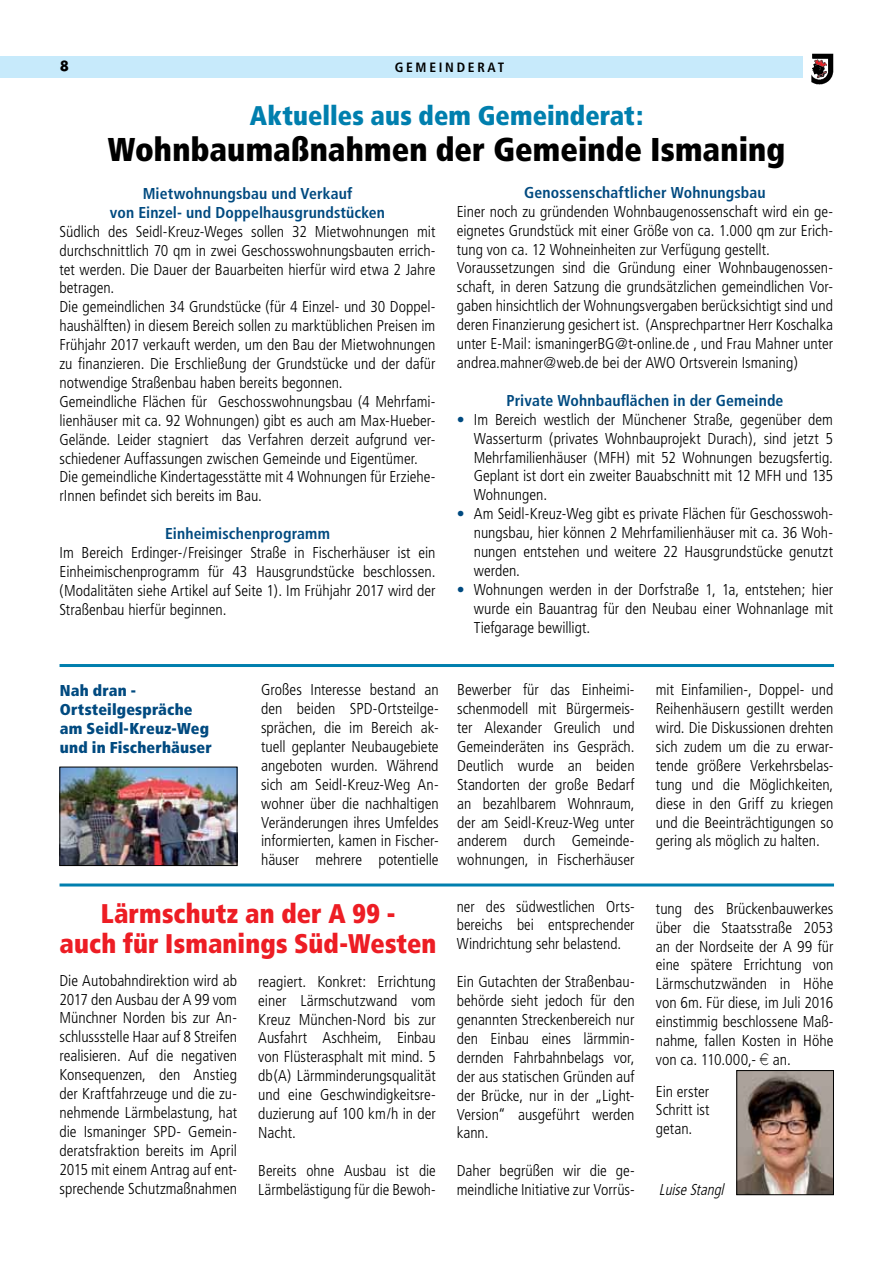
<style>
.page{position:relative;width:893px;height:1263px;background:#fff}
.page>*{position:absolute;margin:0;border:0;box-sizing:border-box;transform-origin:0 0}
.t1{font:900 condensed 33px "Frutiger";letter-spacing:.005em;color:#000;scale:.96 1}
.t2{font:900 condensed 27px/30px "Frutiger";letter-spacing:.005em;color:#ed1d24;text-align:center;scale:.96 1}
.t3{font:900 condensed 27px "Frutiger";letter-spacing:.005em;color:#007fae;scale:.96 1}
.t4{font:300 condensed 15.75px/18.9px "Frutiger";color:#000;text-align:justify}
.t5{font:700 condensed 15.75px/18.9px "Frutiger";letter-spacing:.005em;color:#004a80;text-align:center}
.t6{font:900 condensed 15.75px/18.9px "Frutiger";letter-spacing:.01em;color:#004a80}
.t7{font:italic 300 condensed 15.75px "Frutiger";color:#000;scale:.95 1}
.t8{font:700 condensed 13.5px "Frutiger";letter-spacing:.2em;color:#000}
.t9{font:700 13.5px "Futura";color:#000}
.s1{color:#004a80}
.s2{font-family:"Euro font";font-weight:400;font-stretch:normal;font-size:15px}
</style>
<div class="page">
<div style="left:0;top:57px;width:802px;height:21px;background:#c7eafb"></div>
<img style="left:811px;top:53px;width:22px;height:32px">
<img style="left:61px;top:769px;width:174px;height:95px">
<div style="left:59px;top:767px;width:178px;height:99px;border:1px solid #000"></div>
<hr style="left:60px;top:664px;width:774px;height:3px;background:#007fae">
<hr style="left:60px;top:883px;width:774px;height:3px;background:#007fae">
<img style="left:738px;top:1072px;width:94px;height:121px">
<div style="left:736px;top:1070px;width:98px;height:125px;border:1px solid #000"></div>
<p class="t9" style="left:60px;top:57px;width:11px">8</p>
<p class="t8" style="left:395px;top:59px;width:111px">G em einder at</p>
<h2 class="t3" style="left:250px;top:99px;width:411px">Aktuelles aus dem Gemeinderat:</h2>
<h1 class="t1" style="left:108px;top:129px;width:707px">Wohnbaumaßnahmen der Gemeinde Ismaning</h1>
<p class="t5" style="left:110px;top:184px;width:277px">Mietwohnungsbau und Verkauf<br>von Einzel- und Doppelhausgrundstücken</p>
<p class="t4" style="left:60px;top:222px;width:377px;text-align:left">Südlich des Seidl-Kreuz-Weges sollen 32 Mietwohnungen mit durchschnittlich 70 qm in zwei Geschosswohnungsbauten errich&shy;tet werden. Die Dauer der Bauarbeiten hierfür wird etwa 2 Jahre betragen.<br>Die gemeindlichen 34 Grundstücke (für 4 Einzel- und 30 Doppel&shy;haushälften) in diesem Bereich sollen zu marktüblichen Preisen im Frühjahr 2017 verkauft werden, um den Bau der Mietwohnungen zu finanzieren. Die Erschließung der Grundstücke und der dafür notwendige Straßenbau haben bereits begonnen.<br>Gemeindliche Flächen für Geschosswohnungsbau (4 Mehrfami&shy;lienhäuser mit ca. 92 Wohnungen) gibt es auch am Max-Hueber-Gelände. Leider stagniert das Verfahren derzeit aufgrund ver&shy;schiedener Auffassungen zwischen Gemeinde und Eigentümer.<br>Die gemeindliche Kindertagesstätte mit 4 Wohnungen für Erziehe&shy;rInnen befindet sich bereits im Bau.</p>
<p class="t5" style="left:165px;top:524px;width:166px">Einheimischenprogramm</p>
<p class="t4" style="left:60px;top:543px;width:377px">Im Bereich Erdinger-/Freisinger Straße in Fischerhäuser ist ein Einheimischenprogramm für 43 Hausgrundstücke beschlossen. (Modalitäten siehe Artikel auf Seite 1). Im Frühjahr 2017 wird der Straßenbau hierfür beginnen.</p>
<p class="t5" style="left:524px;top:183px;width:243px">Genossenschaftlicher Wohnungsbau</p>
<p class="t4" style="left:457px;top:202px;width:378px;text-align:left">Einer noch zu gründenden Wohnbaugenossenschaft wird ein ge&shy;eignetes Grundstück mit einer Größe von ca. 1.000 qm zur Erich&shy;tung von ca. 12 Wohneinheiten zur Verfügung gestellt.<br>Voraussetzungen sind die Gründung einer Wohnbaugenossen&shy;schaft, in deren Satzung die grundsätzlichen gemeindlichen Vor&shy;gaben hinsichtlich der Wohnungsvergaben berücksichtigt sind und deren Finanzierung gesichert ist. (Ansprechpartner Herr Koschalka unter E-Mail: ismaningerBG@t-online.de , und Frau Mahner unter andrea.mahner@web.de bei der AWO Ortsverein Ismaning)</p>
<p class="t5" style="left:506px;top:391px;width:279px">Private Wohnbauflächen in der Gemeinde</p>
<p class="t4" style="left:474px;top:410px;width:361px;text-indent:-17px"><span class="s1">•</span> Im Bereich westlich der Münchener Straße, gegenüber dem Wasserturm (privates Wohnbauprojekt Durach), sind jetzt 5<br>Mehrfamilienhäuser (MFH) mit 52 Wohnungen bezugsfertig.<br>Geplant ist dort ein zweiter Bauabschnitt mit 12 MFH und 135<br>Wohnungen.</p>
<p class="t4" style="left:474px;top:504px;width:361px;text-indent:-17px"><span class="s1">•</span> Am Seidl-Kreuz-Weg gibt es private Flächen für Geschosswoh&shy;nungsbau, hier können 2 Mehrfamilienhäuser mit ca. 36 Woh&shy;nungen entstehen und weitere 22 Hausgrundstücke genutzt werden.</p>
<p class="t4" style="left:474px;top:580px;width:361px;text-indent:-17px"><span class="s1">•</span> Wohnungen werden in der Dorfstraße 1, 1a, entstehen; hier wurde ein Bauantrag für den Neubau einer Wohnanlage mit Tiefgarage bewilligt.</p>
<p class="t6" style="left:60px;top:681px;width:154px">Nah dran -<br>Ortsteilgespräche am Seidl-Kreuz-Weg und in Fischerhäuser</p>
<p class="t4" style="left:261px;top:681px;width:179px">Großes Interesse bestand an den beiden SPD-Ortsteilge&shy;sprächen, die im Bereich ak&shy;tuell geplanter Neubaugebiete angeboten wurden. Während sich am Seidl-Kreuz-Weg An&shy;wohner über die nachhaltigen Veränderungen ihres Umfeldes informierten, kamen in Fischer&shy;häuser mehrere potentielle</p>
<p class="t4" style="left:457px;top:681px;width:179px">Bewerber für das Einheimi&shy;schenmodell mit Bürgermeis&shy;ter Alexander Greulich und Gemeinderäten ins Gespräch.<br>Deutlich wurde an beiden Standorten der große Bedarf an bezahlbarem Wohnraum, der am Seidl-Kreuz-Weg unter anderem durch Gemeinde&shy;wohnungen, in Fischerhäuser</p>
<p class="t4" style="left:656px;top:681px;width:179px">mit Einfamilien-, Doppel- und Reihenhäusern gestillt werden wird. Die Diskussionen drehten sich zudem um die zu erwar&shy;tende größere Verkehrsbelas&shy;tung und die Möglichkeiten, diese in den Griff zu kriegen und die Beeinträchtigungen so gering als möglich zu halten.</p>
<h2 class="t2" style="left:60px;top:899px;width:394px">Lärmschutz an der A 99 -<br>auch für Ismanings Süd-Westen</h2>
<p class="t4" style="left:60px;top:971px;width:179px">Die Autobahndirektion wird ab 2017 den Ausbau der A 99 vom Münchner Norden bis zur An&shy;schlussstelle Haar auf 8 Streifen realisieren. Auf die negativen Konsequenzen, den Anstieg der Kraftfahrzeuge und die zu&shy;nehmende Lärmbelastung, hat die Ismaninger SPD- Gemein&shy;deratsfraktion bereits im April 2015 mit einem Antrag auf ent&shy;sprechende Schutzmaßnahmen</p>
<p class="t4" style="left:258px;top:972px;width:179px">reagiert. Konkret: Errichtung einer Lärmschutzwand vom Kreuz München-Nord bis zur Ausfahrt Aschheim, Einbau von Flüsterasphalt mit mind. 5 db(A) Lärmminderungsqualität und eine Geschwindigkeitsre&shy;duzierung auf 100 km/h in der Nacht.</p>
<p class="t4" style="left:258px;top:1161px;width:179px">Bereits ohne Ausbau ist die<br>Lärmbelästigung für die Bewoh-</p>
<p class="t4" style="left:457px;top:897px;width:179px">ner des südwestlichen Orts&shy;bereichs bei entsprechender Windrichtung sehr belastend.</p>
<p class="t4" style="left:457px;top:972px;width:179px">Ein Gutachten der Straßenbau&shy;behörde sieht jedoch für den genannten Streckenbereich nur den Einbau eines lärmmin&shy;dernden Fahrbahnbelags vor, der aus statischen Gründen auf der Brücke, nur in der „Light-Version“ ausgeführt werden kann.</p>
<p class="t4" style="left:457px;top:1161px;width:179px">Daher begrüßen wir die ge&shy;meindliche Initiative zur Vorrüs-</p>
<p class="t4" style="left:656px;top:899px;width:179px">tung des Brückenbauwerkes über die Staatsstraße 2053 an der Nordseite der A 99 für eine spätere Errichtung von Lärmschutzwänden in Höhe von 6m. Für diese, im Juli 2016 einstimmig beschlossene Maß&shy;nahme, fallen Kosten in Höhe von ca. 110.000,- <span class="s2">a</span> an.</p>
<p class="t4" style="left:656px;top:1082px;width:55px">Ein erster Schritt ist getan.</p>
<p class="t7" style="left:659px;top:1180px;width:74px">LuiseStangl</p>
</div>
